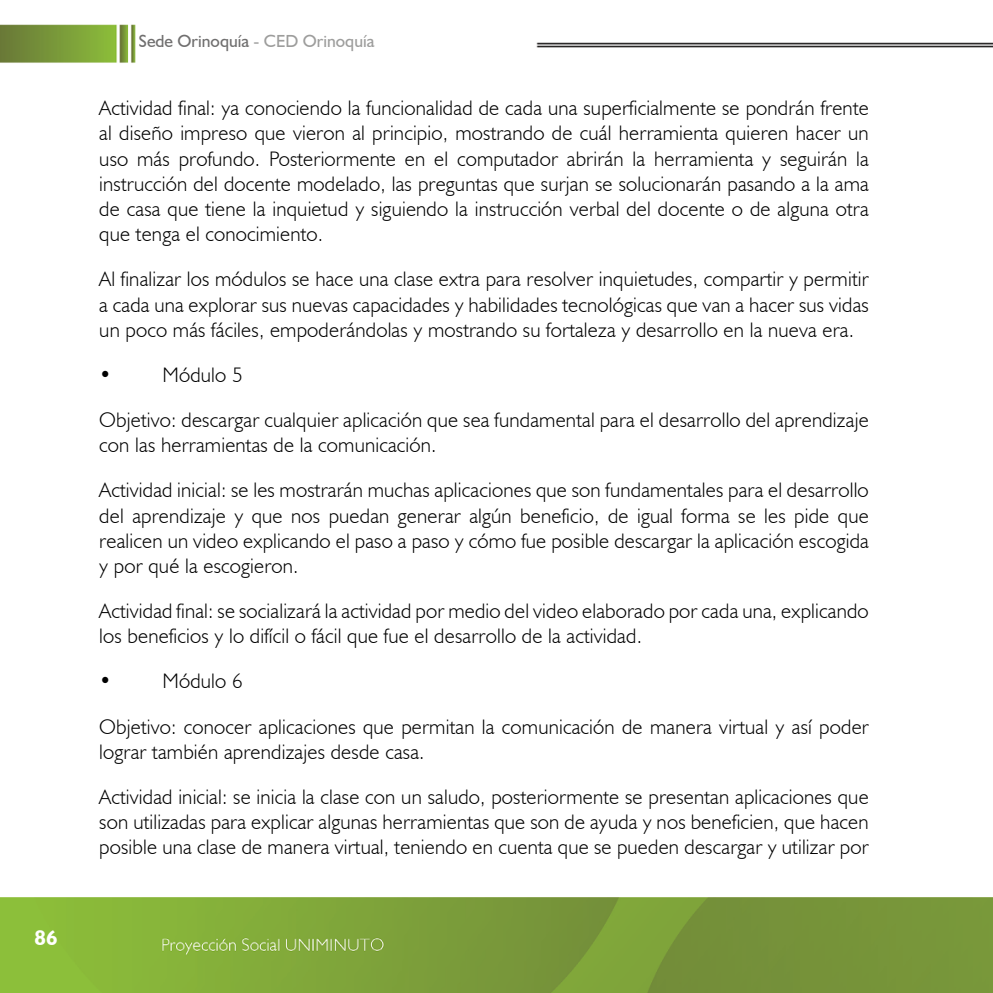
<style>
.page{position:relative;width:993px;height:993px;background:#fff}
.page>*{position:absolute;margin:0;border:0;box-sizing:border-box;transform-origin:0 0}
.t1{font:300 21px/25.2px "Humanist 521 BT";letter-spacing:.01em;color:#000}
.t2{font:700 21px "Humanist 521 BT";color:#fff}
.t3{font:17.5px "Humanist 521 BT";color:#706f6f}
.s1{color:#9d9d9c}
</style>
<div class="page">
<img style="left:0;top:24px;width:992px;height:968px">
<p class="t2" style="left:35px;top:924px;width:25px">86</p>
<p class="t3" style="left:139px;top:30px;width:237px">Sede Orinoquía <span class="s1">- CED Orinoquía</span></p>
<p class="t1" style="left:99px;top:95px;width:770px;text-align:justify">Actividad final: ya conociendo la funcionalidad de cada una superficialmente se pondrán frente al diseño impreso que vieron al principio, mostrando de cuál herramienta quieren hacer un uso más profundo. Posteriormente en el computador abrirán la herramienta y seguirán la instrucción del docente modelado, las preguntas que surjan se solucionarán pasando a la ama de casa que tiene la inquietud y siguiendo la instrucción verbal del docente o de alguna otra que tenga el conocimiento.</p>
<p class="t1" style="left:99px;top:266px;width:770px;text-align:justify">Al finalizar los módulos se hace una clase extra para resolver inquietudes, compartir y permitir a cada una explorar sus nuevas capacidades y habilidades tecnológicas que van a hacer sus vidas un poco más fáciles, empoderándolas y mostrando su fortaleza y desarrollo en la nueva era.</p>
<p class="t1" style="left:99px;top:362px;width:14px">•</p>
<p class="t1" style="left:99px;top:352px;width:770px;line-height:45px;text-indent:63px">Módulo 5<br>Objetivo: descargar cualquier aplicación que sea fundamental para el desarrollo del aprendizaje</p>
<p class="t1" style="left:99px;top:422px;width:770px;line-height:45px">con las herramientas de la comunicación.<br>Actividad inicial: se les mostrarán muchas aplicaciones que son fundamentales para el desarrollo</p>
<p class="t1" style="left:99px;top:502px;width:770px;text-align:justify">del aprendizaje y que nos puedan generar algún beneficio, de igual forma se les pide que realicen un video explicando el paso a paso y cómo fue posible descargar la aplicación escogida y por qué la escogieron.</p>
<p class="t1" style="left:99px;top:597px;width:770px">Actividad final: se socializará la actividad por medio del video elaborado por cada una, explicando los beneficios y lo difícil o fácil que fue el desarrollo de la actividad.</p>
<p class="t1" style="left:99px;top:668px;width:14px">•</p>
<p class="t1" style="left:99px;top:658px;width:770px;line-height:45px;text-indent:63px">Módulo 6<br>Objetivo: conocer aplicaciones que permitan la comunicación de manera virtual y así poder</p>
<p class="t1" style="left:99px;top:728px;width:770px;line-height:45px">lograr también aprendizajes desde casa.<br>Actividad inicial: se inicia la clase con un saludo, posteriormente se presentan aplicaciones que</p>
<p class="t1" style="left:99px;top:808px;width:770px">son utilizadas para explicar algunas herramientas que son de ayuda y nos beneficien, que hacen posible una clase de manera virtual, teniendo en cuenta que se pueden descargar y utilizar por</p>
</div>
